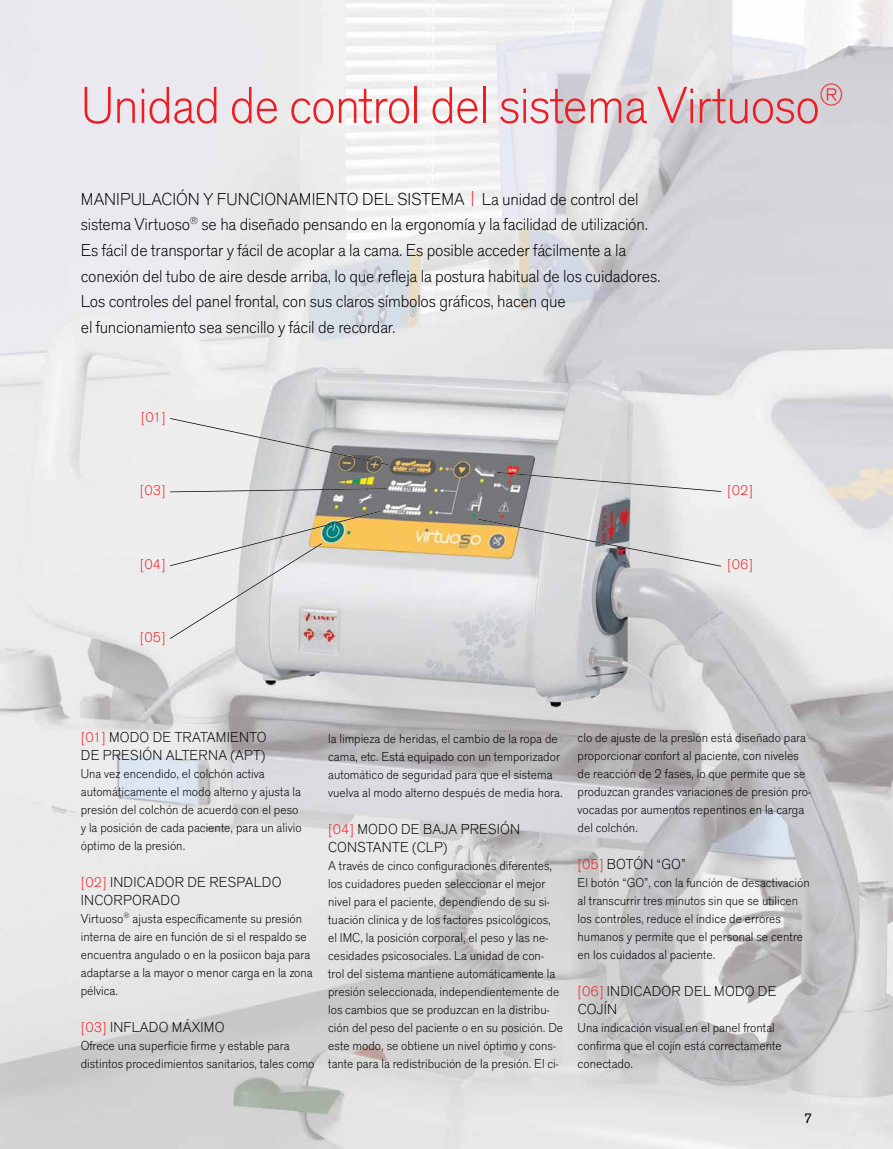
<style>
.page{position:relative;width:893px;height:1149px;background:#fff}
.page>*{position:absolute;margin:0;border:0;box-sizing:border-box;transform-origin:0 0}
.t1{font:300 54px "Accius TOT";letter-spacing:-.02em;color:#ed1d24}
.t2{font:300 18px/25.5px "Accius TOT";letter-spacing:-.01em;color:#000}
.t3{font:300 15px/18px "Accius TOT";letter-spacing:.015em;color:#000}
.t4{font:300 15px "Accius TOT";color:#ed1d24}
.t5{font:15px "Accius TOT";color:#000}
.t6{font:300 13.5px/18px "Accius TOT";color:#000}
.s1{color:#ed1d24}
</style>
<div class="page">
<img style="left:0;top:0;width:893px;height:1148px">
<img style="left:170px;top:418px;width:218px;height:47px">
<img style="left:497px;top:472px;width:224px;height:19px">
<img style="left:170px;top:488px;width:216px;height:4px">
<img style="left:170px;top:511px;width:210px;height:55px">
<img style="left:170px;top:543px;width:152px;height:95px">
<img style="left:478px;top:518px;width:243px;height:48px">
<h1 class="t1" style="left:81px;top:75px;width:764px">Unidad de control del sistema Virtuoso<sup>®</sup></h1>
<p class="t2" style="left:81px;top:186px;width:581px">MANIPULACIÓN Y FUNCIONAMIENTO DEL SISTEMA <span class="s1">|</span> La unidad de control del sistema Virtuoso<sup>®</sup> se ha diseñado pensando en la ergonomía y la facilidad de utilización.<br>Es fácil de transportar y fácil de acoplar a la cama. Es posible acceder fácilmente a la conexión del tubo de aire desde arriba, lo que refleja la postura habitual de los cuidadores.<br>Los controles del panel frontal, con sus claros símbolos gráficos, hacen que<br>el funcionamiento sea sencillo y fácil de recordar.</p>
<p class="t4" style="left:141px;top:409px;width:27px">[01]</p>
<p class="t4" style="left:140px;top:482px;width:28px">[03]</p>
<p class="t4" style="left:140px;top:555px;width:28px">[04]</p>
<p class="t4" style="left:140px;top:628px;width:28px">[05]</p>
<p class="t4" style="left:727px;top:482px;width:28px">[02]</p>
<p class="t4" style="left:727px;top:555px;width:28px">[06]</p>
<p class="t3" style="left:81px;top:728px;width:187px"><span class="s1">[01]</span> MODO DE TRATAMIENTO<br>DE PRESIÓN ALTERNA (APT)</p>
<p class="t6" style="left:81px;top:764px;width:222px">Una vez encendido, el colchón activa automáticamente el modo alterno y ajusta la presión del colchón de acuerdo con el peso y la posición de cada paciente, para un alivio óptimo de la presión.</p>
<p class="t3" style="left:81px;top:872px;width:202px"><span class="s1">[02]</span> INDICADOR DE RESPALDO<br>INCORPORADO</p>
<p class="t6" style="left:81px;top:909px;width:233px">Virtuoso<sup>®</sup> ajusta específicamente su presión interna de aire en función de si el respaldo se encuentra angulado o en la posiicon baja para adaptarse a la mayor o menor carga en la zona pélvica.</p>
<p class="t3" style="left:81px;top:1017px;width:145px"><span class="s1">[03]</span> INFLADO MÁXIMO</p>
<p class="t6" style="left:81px;top:1035px;width:235px">Ofrece una superficie firme y estable para distintos procedimientos sanitarios, tales como</p>
<p class="t6" style="left:328px;top:729px;width:236px">la limpieza de heridas, el cambio de la ropa de cama, etc. Está equipado con un temporizador automático de seguridad para que el sistema vuelva al modo alterno después de media hora.</p>
<p class="t3" style="left:328px;top:819px;width:194px"><span class="s1">[04]</span> MODO DE BAJA PRESIÓN<br>CONSTANTE (CLP)</p>
<p class="t6" style="left:328px;top:856px;width:237px">A través de cinco configuraciones diferentes, los cuidadores pueden seleccionar el mejor nivel para el paciente, dependiendo de su si&shy;tuación clínica y de los factores psicológicos,<br>el IMC, la posición corporal, el peso y las ne&shy;cesidades psicosociales. La unidad de con-<br>trol del sistema mantiene automáticamente la presión seleccionada, independientemente de los cambios que se produzcan en la distribu&shy;ción del peso del paciente o en su posición. De este modo, se obtiene un nivel óptimo y cons&shy;tante para la redistribución de la presión. El ci-</p>
<p class="t6" style="left:578px;top:728px;width:235px">clo de ajuste de la presión está diseñado para proporcionar confort al paciente, con niveles de reacción de 2 fases, lo que permite que se produzcan grandes variaciones de presión pro&shy;vocadas por aumentos repentinos en la carga del colchón.</p>
<p class="t3" style="left:578px;top:854px;width:110px"><span class="s1">[05]</span> BOTÓN “GO”</p>
<p class="t6" style="left:578px;top:873px;width:234px">El botón “GO”, con la función de desactivación al transcurrir tres minutos sin que se utilicen los controles, reduce el índice de errores humanos y permite que el personal se centre en los cuidados al paciente.</p>
<p class="t3" style="left:578px;top:981px;width:200px"><span class="s1">[06]</span> INDICADOR DEL MODO DE<br>COJÍN</p>
<p class="t6" style="left:578px;top:1018px;width:206px">Una indicación visual en el panel frontal confirma que el cojín está correctamente conectado.</p>
<p class="t5" style="left:804px;top:1109px;width:10px">7</p>
</div>
